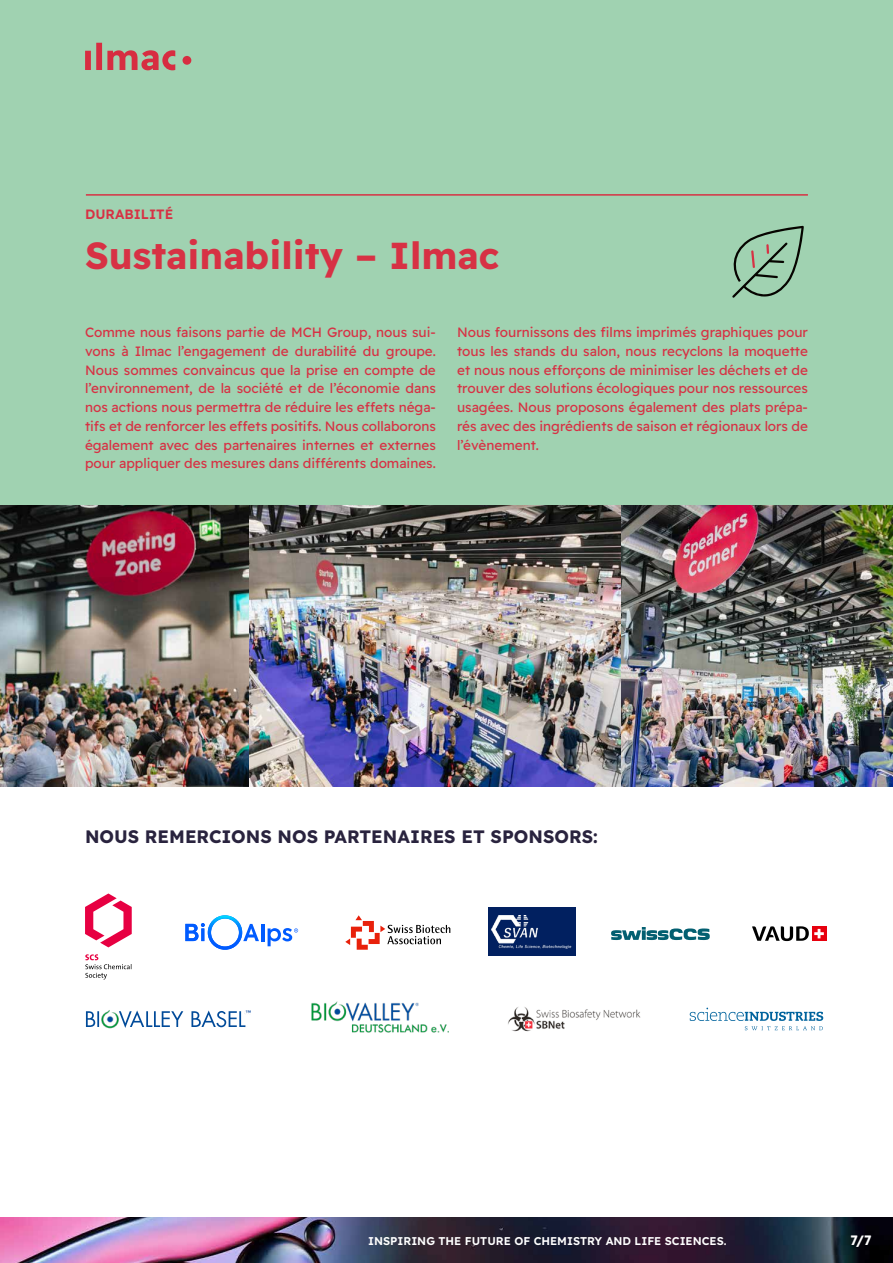
<style>
.page{position:relative;width:893px;height:1263px;background:#fff}
.page>*{position:absolute;margin:0;border:0;box-sizing:border-box;transform-origin:0 0}
.t1{font:700 37.5px "Readex Pro";color:#d73144}
.t2{font:700 18px "Readex Pro";color:#29233e}
.t3{font:13.5px/18.8px "Readex Pro";color:#d73144;text-align:justify}
.t4{font:600 13.5px "Readex Pro";color:#d73144}
.t5{font:700 13.5px "Readex Pro";color:#fff}
.t6{font:600 11.25px "Readex Pro";color:#fff}
</style>
<div class="page">
<img style="left:0;top:1218px;width:893px;height:45px">
<div style="left:0;top:0;width:893px;height:506px;background:#a0d2b1"></div>
<hr style="left:86px;top:194px;width:722px;height:2px;background:#d73144">
<img style="left:0;top:506px;width:893px;height:281px">
<svg style="left:732px;top:226px;width:72px;height:72px"></svg>
<svg style="left:345px;top:915px;width:105px;height:35px"></svg>
<svg style="left:611px;top:927px;width:99px;height:13px"></svg>
<img style="left:508px;top:1007px;width:133px;height:25px">
<img style="left:311px;top:1001px;width:138px;height:32px">
<svg style="left:690px;top:1007px;width:133px;height:23px"></svg>
<div style="left:812px;top:926px;width:14px;height:15px;background:#e7000e"></div>
<svg style="left:752px;top:926px;width:72px;height:15px"></svg>
<svg style="left:85px;top:893px;width:47px;height:86px"></svg>
<hr style="left:261px;top:924px;width:3px;height:17px;background:#005bff">
<svg style="left:268px;top:928px;width:30px;height:18px"></svg>
<svg style="left:185px;top:915px;width:74px;height:35px"></svg>
<div style="left:488px;top:907px;width:88px;height:49px;background:#012060"></div>
<img style="left:492px;top:915px;width:80px;height:33px">
<img style="left:245px;top:1010px;width:6px;height:17px">
<svg style="left:86px;top:1010px;width:159px;height:18px"></svg>
<img style="left:100px;top:1010px;width:19px;height:19px">
<svg style="left:85px;top:43px;width:106px;height:27px"></svg>
<p class="t4" style="left:85px;top:207px;width:90px">DURABILITÉ</p>
<h1 class="t1" style="left:85px;top:234px;width:416px">Sustainability – Ilmac</h1>
<p class="t3" style="left:85px;top:323px;width:352px">Comme nous faisons partie de MCH Group, nous sui&shy;vons à Ilmac l’engagement de durabilité du groupe.<br>Nous sommes convaincus que la prise en compte de l’environnement, de la société et de l’économie dans nos actions nous permettra de réduire les effets néga&shy;tifs et de renforcer les effets positifs. Nous collaborons également avec des partenaires internes et externes pour appliquer des mesures dans différents domaines.</p>
<p class="t3" style="left:457px;top:323px;width:352px">Nous fournissons des films imprimés graphiques pour tous les stands du salon, nous recyclons la moquette et nous nous efforçons de minimiser les déchets et de trouver des solutions écologiques pour nos ressources usagées. Nous proposons également des plats prépa&shy;rés avec des ingrédients de saison et régionaux lors de l’évènement.</p>
<h2 class="t2" style="left:85px;top:826px;width:514px">NOUS REMERCIONS NOS PARTENAIRES ET SPONSORS:</h2>
<p class="t6" style="left:368px;top:1234px;width:360px">INSPIRING THE FUTURE OF CHEMISTRY AND LIFE SCIENCES.</p>
<p class="t5" style="left:850px;top:1232px;width:23px">7/7</p>
</div>
